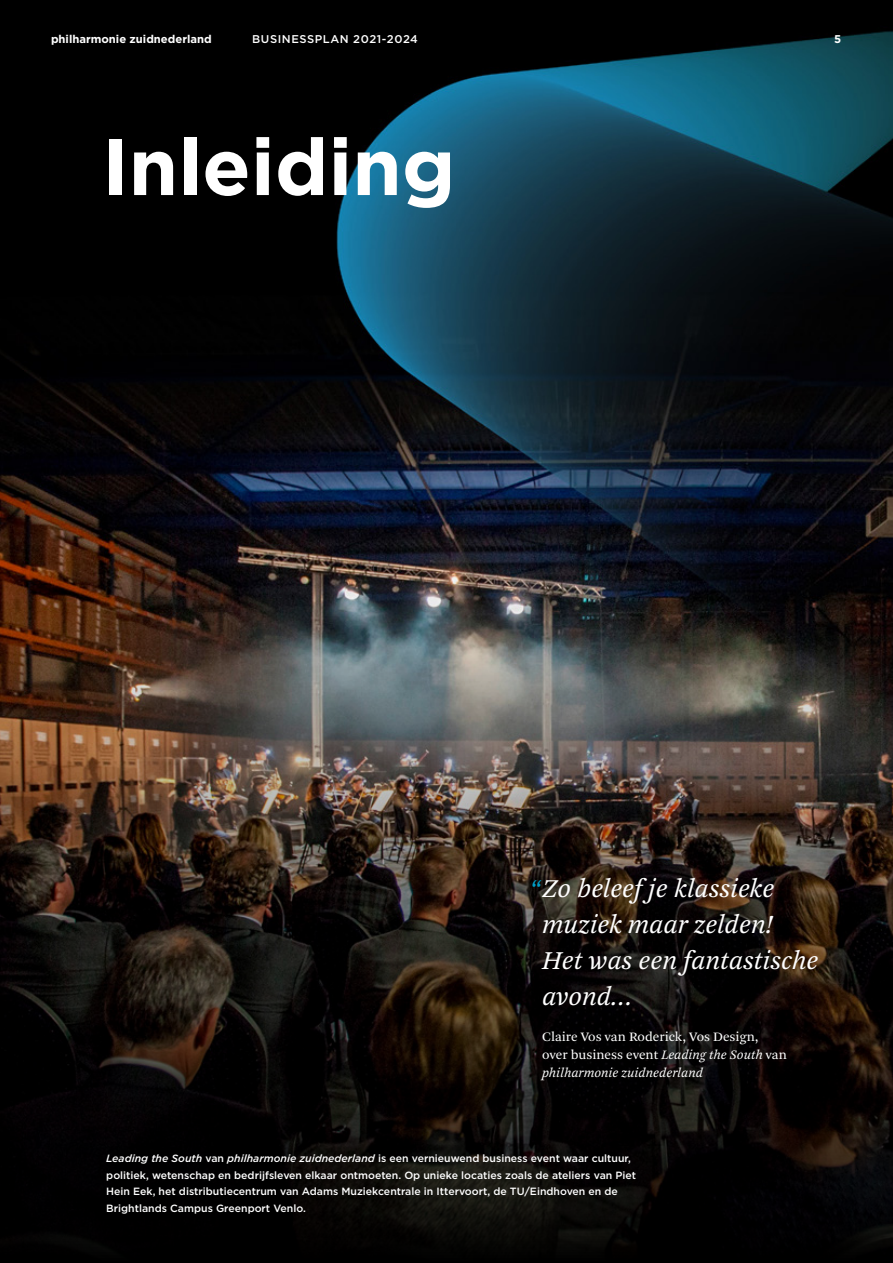
<style>
.page{position:relative;width:893px;height:1263px;background:#fff}
.page>*{position:absolute;margin:0;border:0;box-sizing:border-box;transform-origin:0 0}
.t1{font:700 79.35px "Gotham";color:#fff}
.t2{font:italic 27px/36px "Arnhem Pro Blond";color:#fff}
.t3{font:13.5px/18px "Arnhem Pro Blond";color:#fff}
.t4{font:700 11.25px "Gotham";color:#fff}
.t5{font:500 11.25px "Gotham";letter-spacing:.05em;color:#fff}
.t6{font:500 10.5px/16.5px "Gotham";color:#fff}
.s1{color:#009dc5}
.s2{font-style:italic}
</style>
<div class="page">
<img style="left:0;top:0;width:893px;height:555px">
<img style="left:0;top:555px;width:893px;height:708px">
<p class="t4" style="left:51px;top:31px;width:162px">philharmonie zuidnederland</p>
<p class="t5" style="left:252px;top:31px;width:167px">BUSINESSPLAN 2021-2024</p>
<p class="t4" style="left:834px;top:31px;width:9px">5</p>
<h1 class="t1" style="left:102px;top:114px;width:355px">Inleiding</h1>
<h2 class="t2" style="left:542px;top:871px;width:278px;text-indent:-13px"><span class="s1">“</span>Zo beleef je klassieke muziek maar zelden!<br>Het was een fantastische avond…</h2>
<p class="t3" style="left:542px;top:1028px;width:246px">Claire Vos van Roderick, Vos Design, over business event <span class="s2">Leading the South</span> van <span class="s2">philharmonie zuidnederland</span></p>
<p class="t6" style="left:106px;top:1150px;width:531px"><span class="s2">Leading the South</span> van <span class="s2">philharmonie zuidnederland</span> is een vernieuwend business event waar cultuur, politiek, wetenschap en bedrijfsleven elkaar ontmoeten. Op unieke locaties zoals de ateliers van Piet Hein Eek, het distributiecentrum van Adams Muziekcentrale in Ittervoort, de TU/Eindhoven en de Brightlands Campus Greenport Venlo.</p>
</div>
